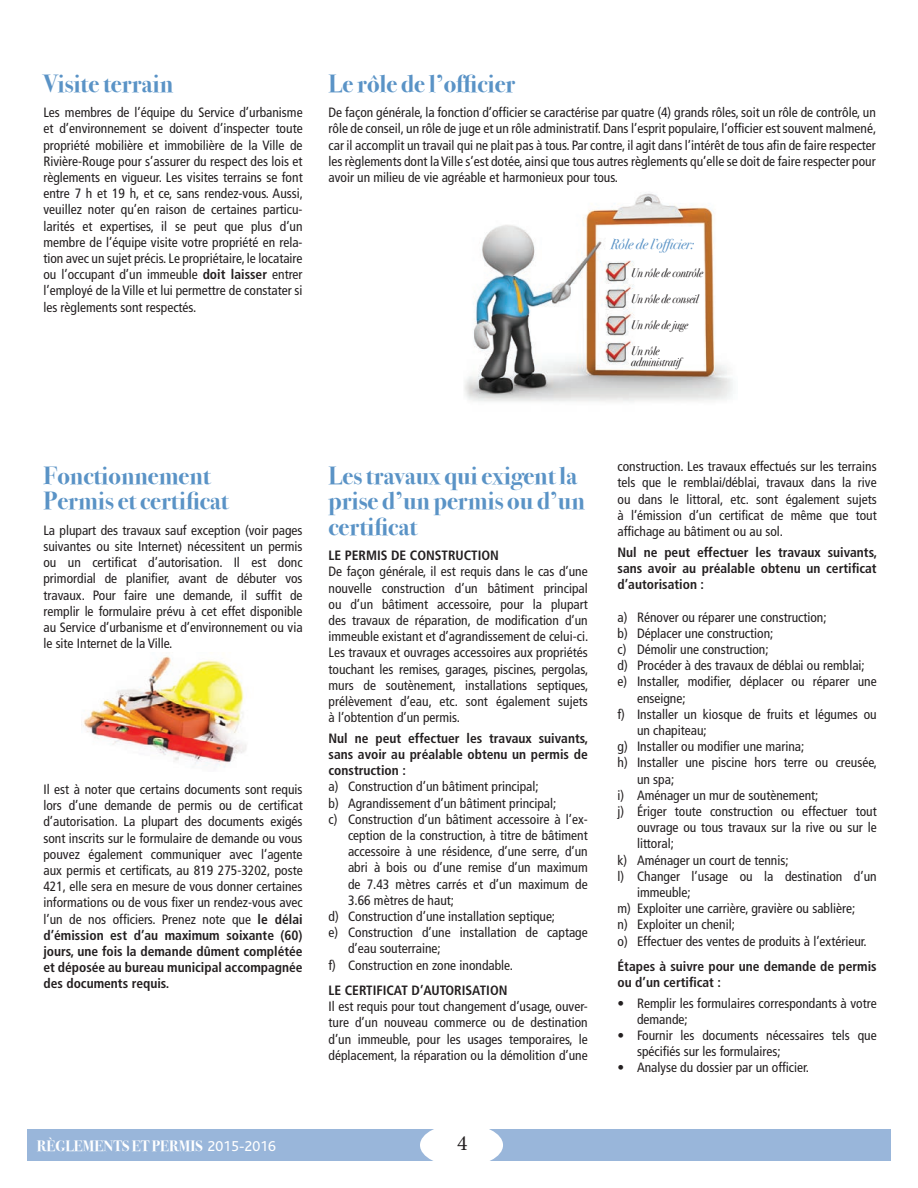
<style>
.page{position:relative;width:918px;height:1188px;background:#fff}
.page>*{position:absolute;margin:0;border:0;box-sizing:border-box;transform-origin:0 0}
.t1{font:700 24.75px/25.5px "Bodoni Svty Two OSITCTT";color:#5a93c6}
.t2{font:21.6px "Minion Pro";color:#231f20}
.t3{font:700 15px "Bodoni Svty Two OSITCTT";color:#fff}
.t4{font:italic 14.55px "Bodoni Svty Two OSITCTT";color:#5a93c6;scale:.93 1}
.t5{font:condensed 13.5px/16.2px "Frutiger";color:#231f20;text-align:justify}
.t6{font:700 condensed 13.5px/16.2px "Frutiger";color:#231f20;text-align:justify}
.t7{font:italic 12.3px/25.8px "Bodoni Svty Two OSITCTT";color:#231f20;scale:.84 1}
.s1{font-weight:700}
.s2{font-family:"Bliss";font-weight:400}
</style>
<div class="page">
<div style="left:27px;top:1130px;width:864px;height:31px;background:#99b6da"></div>
<div style="left:420px;top:1124px;width:83px;height:43px;background:#fff;border-radius:50%"></div>
<img style="left:464px;top:193px;width:269px;height:209px">
<img style="left:81px;top:656px;width:166px;height:112px">
<h1 class="t1" style="left:43px;top:71px;width:131px">Visite terrain</h1>
<p class="t5" style="left:43px;top:104px;width:261px">Les membres de l’équipe du Service d’urbanisme et d’environnement se doivent d’inspecter toute propriété mobilière et immobilière de la Ville de Rivière-Rouge pour s’assurer du respect des lois et règlements en vigueur. Les visites terrains se font entre 7 h et 19 h, et ce, sans rendez-vous. Aussi, veuillez noter qu’en raison de certaines particu&shy;larités et expertises, il se peut que plus d’un membre de l’équipe visite votre propriété en rela&shy;tion avec un sujet précis. Le propriétaire, le locataire ou l’occupant d’un immeuble <span class="s1">doit laisser</span> entrer l’employé de la Ville et lui permettre de constater si les règlements sont respectés.</p>
<h1 class="t1" style="left:329px;top:71px;width:188px">Le rôle de l’officier</h1>
<p class="t5" style="left:329px;top:104px;width:549px">De façon générale, la fonction d’officier se caractérise par quatre (4) grands rôles, soit un rôle de contrôle, un rôle de conseil, un rôle de juge et un rôle administratif. Dans l’esprit populaire, l’officier est souvent malmené, car il accomplit un travail qui ne plait pas à tous. Par contre, il agit dans l’intérêt de tous afin de faire respecter les règlements dont la Ville s’est dotée, ainsi que tous autres règlements qu’elle se doit de faire respecter pour avoir un milieu de vie agréable et harmonieux pour tous.</p>
<p class="t4" style="left:610px;top:235px;width:91px">Rôle de l’officier:</p>
<p class="t7" style="left:631px;top:260px;width:87px">Un rôle de contrôle<br>Un rôle de conseil<br>Un rôle de juge<br>Un rôle</p>
<p class="t7" style="left:631px;top:349px;width:61px">administratif</p>
<h1 class="t1" style="left:43px;top:463px;width:187px">Fonctionnement<br>Permis et certificat</h1>
<p class="t5" style="left:43px;top:522px;width:261px">La plupart des travaux sauf exception (voir pages suivantes ou site Internet) nécessitent un permis ou un certificat d’autorisation. Il est donc primordial de planifier, avant de débuter vos travaux. Pour faire une demande, il suffit de remplir le formulaire prévu à cet effet disponible au Service d’urbanisme et d’environnement ou via le site Internet de la Ville.</p>
<p class="t5" style="left:43px;top:781px;width:261px">Il est à noter que certains documents sont requis lors d’une demande de permis ou de certificat d’autorisation. La plupart des documents exigés sont inscrits sur le formulaire de demande ou vous pouvez également communiquer avec l’agente aux permis et certificats, au 819 275-3202, poste 421, elle sera en mesure de vous donner certaines informations ou de vous fixer un rendez-vous avec l’un de nos officiers. Prenez note que <span class="s1">le délai d’émission est d’au maximum soixante (60) jours, une fois la demande dûment complétée et déposée au bureau municipal accompagnée des documents requis.</span></p>
<h1 class="t1" style="left:329px;top:463px;width:258px">Les travaux qui exigent la prise d’un permis ou d’un certificat</h1>
<p class="t6" style="left:329px;top:547px;width:172px">LE PERMIS DE CONSTRUCTION</p>
<p class="t5" style="left:329px;top:564px;width:261px">De façon générale, il est requis dans le cas d’une nouvelle construction d’un bâtiment principal ou d’un bâtiment accessoire, pour la plupart des travaux de réparation, de modification d’un immeuble existant et d’agrandissement de celui-ci.<br>Les travaux et ouvrages accessoires aux propriétés touchant les remises, garages, piscines, pergolas, murs de soutènement, installations septiques, prélèvement d’eau, etc. sont également sujets à l’obtention d’un permis.</p>
<p class="t6" style="left:329px;top:730px;width:261px">Nul ne peut effectuer les travaux suivants, sans avoir au préalable obtenu un permis de construction :</p>
<p class="t5" style="left:329px;top:779px;width:212px">a) Construction d’un bâtiment principal;</p>
<p class="t5" style="left:329px;top:795px;width:229px">b) Agrandissement d’un bâtiment principal;</p>
<p class="t5" style="left:329px;top:811px;width:261px">c) Construction d’un bâtiment accessoire à l’ex-</p>
<p class="t5" style="left:348px;top:827px;width:241px">ception de la construction, à titre de bâtiment</p>
<p class="t5" style="left:348px;top:844px;width:241px">accessoire à une résidence, d’une serre, d’un</p>
<p class="t5" style="left:348px;top:860px;width:241px">abri à bois ou d’une remise d’un maximum</p>
<p class="t5" style="left:348px;top:876px;width:241px">de 7.43 mètres carrés et d’un maximum de</p>
<p class="t5" style="left:348px;top:892px;width:108px">3.66 mètres de haut;</p>
<p class="t5" style="left:329px;top:908px;width:228px">d) Construction d’une installation septique;</p>
<p class="t5" style="left:329px;top:925px;width:261px">e) Construction d’une installation de captage</p>
<p class="t5" style="left:348px;top:941px;width:94px">d’eau souterraine;</p>
<p class="t5" style="left:329px;top:957px;width:186px">f) Construction en zone inondable.</p>
<p class="t6" style="left:329px;top:982px;width:181px">LE CERTIFICAT D’AUTORISATION</p>
<p class="t5" style="left:329px;top:998px;width:261px">Il est requis pour tout changement d’usage, ouver&shy;ture d’un nouveau commerce ou de destination d’un immeuble, pour les usages temporaires, le déplacement, la réparation ou la démolition d’une</p>
<p class="t5" style="left:618px;top:459px;width:261px">construction. Les travaux effectués sur les terrains tels que le remblai/déblai, travaux dans la rive ou dans le littoral, etc. sont également sujets à l’émission d’un certificat de même que tout affichage au bâtiment ou au sol.</p>
<p class="t6" style="left:618px;top:544px;width:261px">Nul ne peut effectuer les travaux suivants, sans avoir au préalable obtenu un certificat d’autorisation :</p>
<p class="t5" style="left:618px;top:609px;width:211px">a) Rénover ou réparer une construction;</p>
<p class="t5" style="left:618px;top:625px;width:157px">b) Déplacer une construction;</p>
<p class="t5" style="left:618px;top:641px;width:153px">c) Démolir une construction;</p>
<p class="t5" style="left:618px;top:657px;width:249px">d) Procéder à des travaux de déblai ou remblai;</p>
<p class="t5" style="left:618px;top:674px;width:261px">e) Installer, modifier, déplacer ou réparer une</p>
<p class="t5" style="left:637px;top:690px;width:50px">enseigne;</p>
<p class="t5" style="left:618px;top:706px;width:261px">f) Installer un kiosque de fruits et légumes ou</p>
<p class="t5" style="left:637px;top:722px;width:71px">un chapiteau;</p>
<p class="t5" style="left:618px;top:738px;width:188px">g) Installer ou modifier une marina;</p>
<p class="t5" style="left:618px;top:755px;width:261px">h) Installer une piscine hors terre ou creusée,</p>
<p class="t5" style="left:637px;top:771px;width:39px">un spa;</p>
<p class="t5" style="left:618px;top:787px;width:202px">i) Aménager un mur de soutènement;</p>
<p class="t5" style="left:618px;top:803px;width:261px">j) Ériger toute construction ou effectuer tout</p>
<p class="t5" style="left:637px;top:819px;width:241px">ouvrage ou tous travaux sur la rive ou sur le</p>
<p class="t5" style="left:637px;top:836px;width:38px">littoral;</p>
<p class="t5" style="left:618px;top:852px;width:173px">k) Aménager un court de tennis;</p>
<p class="t5" style="left:618px;top:868px;width:261px">l) Changer l’usage ou la destination d’un</p>
<p class="t5" style="left:637px;top:884px;width:55px">immeuble;</p>
<p class="t5" style="left:618px;top:900px;width:239px">m) Exploiter une carrière, gravière ou sablière;</p>
<p class="t5" style="left:618px;top:917px;width:119px">n) Exploiter un chenil;</p>
<p class="t5" style="left:618px;top:933px;width:251px">o) Effectuer des ventes de produits à l’extérieur.</p>
<p class="t6" style="left:618px;top:958px;width:261px">Étapes à suivre pour une demande de permis ou d’un certificat :</p>
<p class="t5" style="left:637px;top:995px;width:241px;text-indent:-19px">• Remplir les formulaires correspondants à votre demande;</p>
<p class="t5" style="left:637px;top:1027px;width:241px;text-indent:-19px">• Fournir les documents nécessaires tels que spécifiés sur les formulaires;</p>
<p class="t5" style="left:618px;top:1060px;width:193px">• Analyse du dossier par un officier.</p>
<p class="t3" style="left:37px;top:1137px;width:240px">RÈGLEMENTS ET PERMIS <span class="s2">2015-2016</span></p>
<h2 class="t2" style="left:457px;top:1128px;width:12px">4</h2>
</div>
